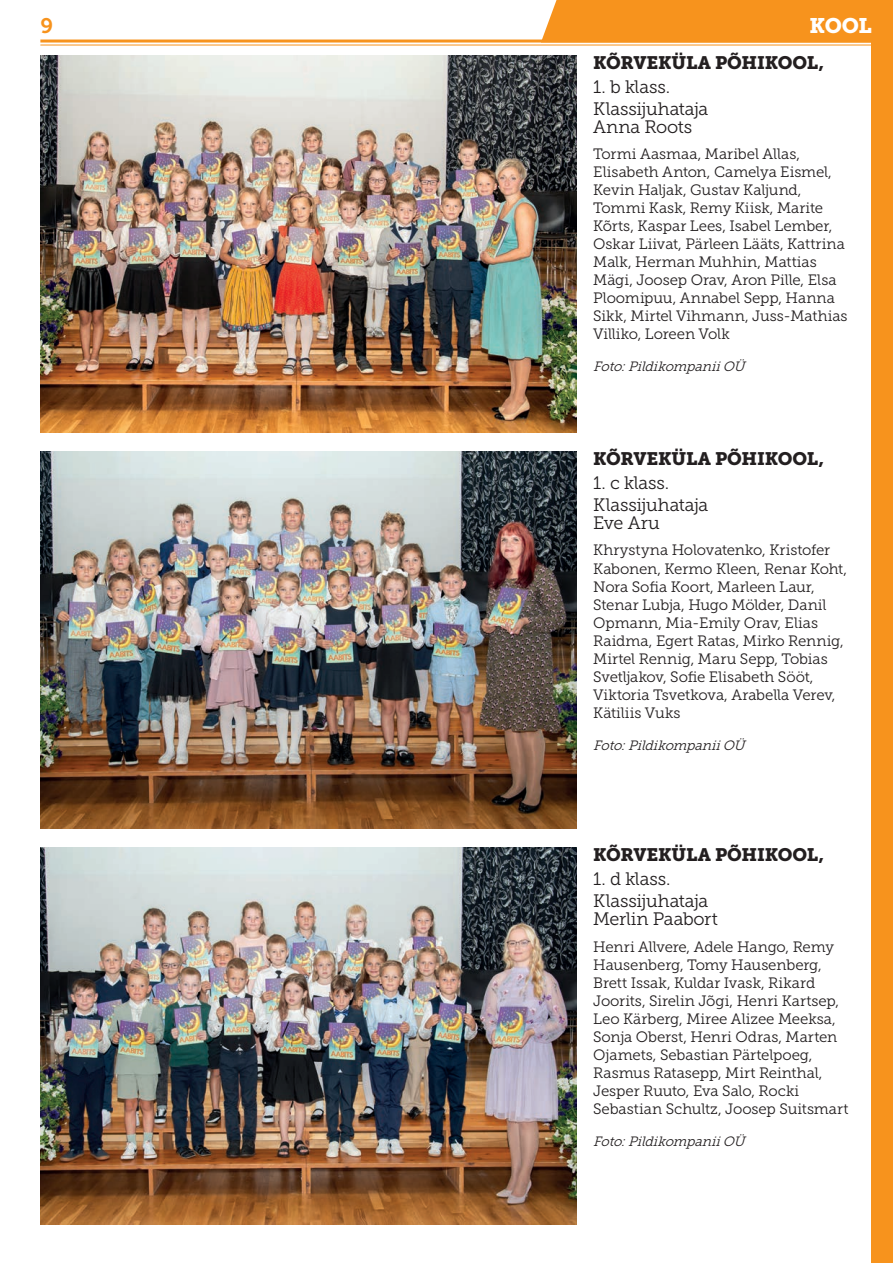
<style>
.page{position:relative;width:893px;height:1263px;background:#fff}
.page>*{position:absolute;margin:0;border:0;box-sizing:border-box;transform-origin:0 0}
.t1{font:21px "Museo Slab 900";color:#fff}
.t2{font:21px "Museo Slab 700";color:#f7931d}
.t3{font:18px/22.2px "Museo Slab 300";letter-spacing:-.01em;color:#231f20}
.t4{font:18px "Museo Slab 900";letter-spacing:-.02em;color:#231f20}
.t5{font:15px/18px "Museo Slab 300";letter-spacing:-.005em;color:#231f20}
.t6{font:italic 13.5px "Museo Slab 300";color:#231f20}
</style>
<div class="page">
<div style="left:872px;top:0;width:21px;height:1263px;background:#f7931d"></div>
<div style="left:541px;top:0;width:331px;height:40px;background:#f7931d"></div>
<hr style="left:40px;top:40px;width:853px;height:3px;background:#f7931d">
<hr style="left:40px;top:45px;width:853px;height:1px;background:#f7931d">
<img style="left:40px;top:55px;width:536px;height:377px">
<img style="left:40px;top:451px;width:536px;height:377px">
<img style="left:40px;top:848px;width:536px;height:377px">
<h1 class="t2" style="left:40px;top:14px;width:14px">9</h1>
<h1 class="t1" style="left:809px;top:13px;width:64px">KOOL</h1>
<p class="t4" style="left:593px;top:52px;width:232px">KÕRVEKÜLA PÕHIKOOL,</p>
<p class="t3" style="left:593px;top:75px;width:117px">1. b klass.<br>Klassijuhataja</p>
<p class="t3" style="left:593px;top:116px;width:101px">Anna Roots</p>
<p class="t5" style="left:593px;top:145px;width:256px">Tormi Aasmaa, Maribel Allas,<br>Elisabeth Anton, Camelya Eismel,<br>Kevin Haljak, Gustav Kaljund,<br>Tommi Kask, Remy Kiisk, Marite<br>Kõrts, Kaspar Lees, Isabel Lember,<br>Oskar Liivat, Pärleen Lääts, Kattrina<br>Malk, Herman Muhhin, Mattias<br>Mägi, Joosep Orav, Aron Pille, Elsa<br>Ploomipuu, Annabel Sepp, Hanna<br>Sikk, Mirtel Vihmann, Juss-Mathias<br>Villiko, Loreen Volk</p>
<p class="t6" style="left:593px;top:359px;width:157px">Foto:PildikompaniiOÜ</p>
<p class="t4" style="left:593px;top:448px;width:232px">KÕRVEKÜLA PÕHIKOOL,</p>
<p class="t3" style="left:593px;top:472px;width:117px">1. c klass.<br>Klassijuhataja</p>
<p class="t3" style="left:593px;top:512px;width:68px">Eve Aru</p>
<p class="t5" style="left:593px;top:541px;width:255px">Khrystyna Holovatenko, Kristofer<br>Kabonen, Kermo Kleen, Renar Koht,<br>Nora Sofia Koort, Marleen Laur,<br>Stenar Lubja, Hugo Mölder, Danil<br>Opmann, Mia-Emily Orav, Elias<br>Raidma, Egert Ratas, Mirko Rennig,<br>Mirtel Rennig, Maru Sepp, Tobias<br>Svetljakov, Sofie Elisabeth Sööt,<br>Viktoria Tsvetkova, Arabella Verev,<br>Kätiliis Vuks</p>
<p class="t6" style="left:593px;top:737px;width:157px">Foto:PildikompaniiOÜ</p>
<p class="t4" style="left:593px;top:844px;width:232px">KÕRVEKÜLA PÕHIKOOL,</p>
<p class="t3" style="left:593px;top:868px;width:117px">1. d klass.<br>Klassijuhataja</p>
<p class="t3" style="left:593px;top:908px;width:126px">Merlin Paabort</p>
<p class="t5" style="left:593px;top:938px;width:257px">Henri Allvere, Adele Hango, Remy Hausenberg, Tomy Hausenberg, Brett Issak, Kuldar Ivask, Rikard Joorits, Sirelin Jõgi, Henri Kartsep, Leo Kärberg, Miree Alizee Meeksa, Sonja Oberst, Henri Odras, Marten Ojamets, Sebastian Pärtelpoeg, Rasmus Ratasepp, Mirt Reinthal, Jesper Ruuto, Eva Salo, Rocki Sebastian Schultz, Joosep Suitsmart</p>
<p class="t6" style="left:593px;top:1134px;width:157px">Foto:PildikompaniiOÜ</p>
</div>
